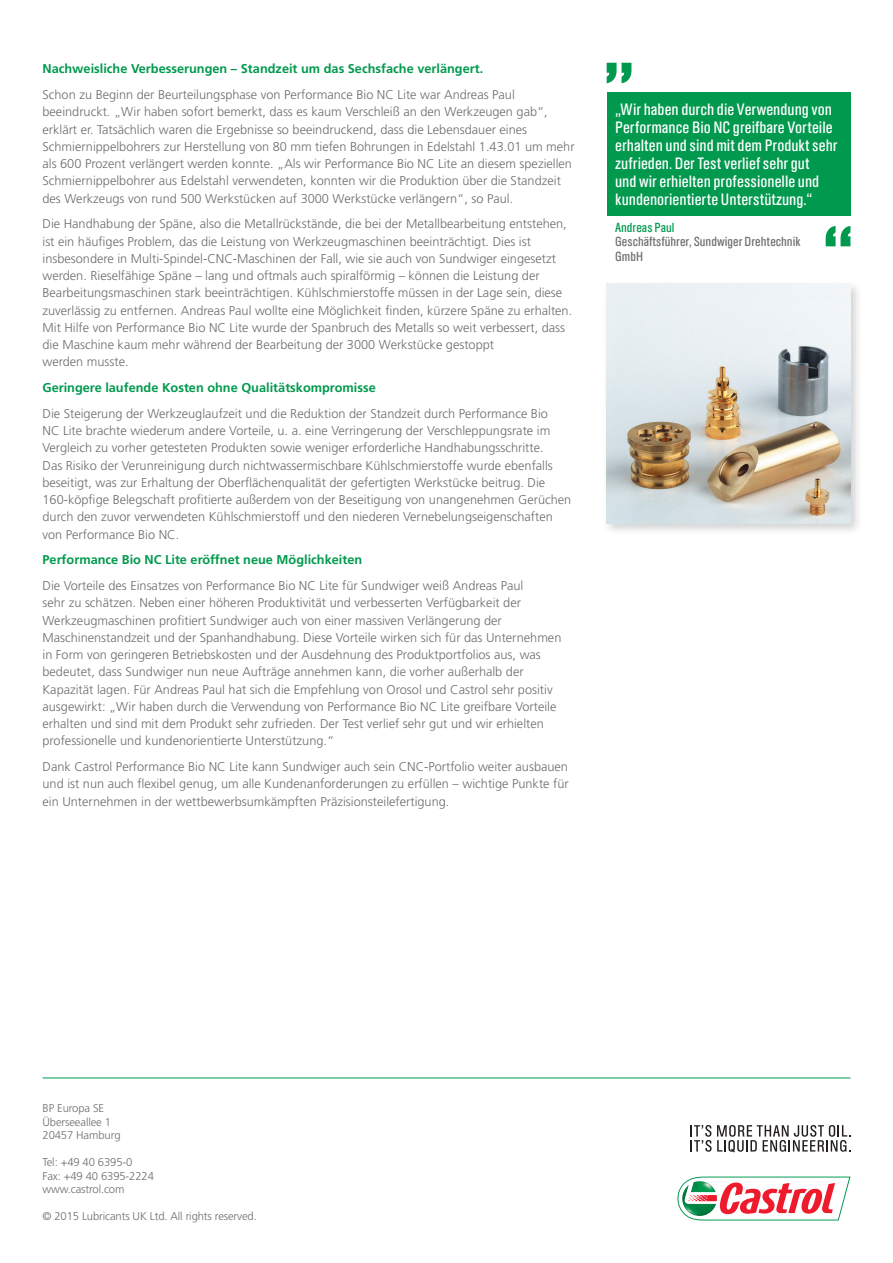
<style>
.page{position:relative;width:893px;height:1263px;background:#fff}
.page>*{position:absolute;margin:0;border:0;box-sizing:border-box;transform-origin:0 0}
.t1{font:15px/18px "Castrol Sans Con";color:#fff}
._15_Body_Black_8_5_1{font:300 12.75px/17.2px "Frutiger LT Std";color:#6c6d70}
._15_Body_Black_8_5_1-2{font:700 12.75px "Frutiger LT Std";color:#00994e}
.t2{font:12px/14.4px "Castrol Sans Con";color:#6c6d70}
.t3{font:300 11.25px "Frutiger LT Std";letter-spacing:-.01em;color:#6c6d70}
.s1{color:#00994e}
</style>
<div class="page">
<hr style="left:43px;top:1077px;width:807px;height:1px;background:#00994e">
<div style="left:603px;top:280px;width:260px;height:256px;background:#231f20;opacity:.2"></div>
<img style="left:607px;top:284px;width:243px;height:240px">
<div style="left:607px;top:92px;width:243px;height:124px;background:#00994e"></div>
<svg style="left:607px;top:63px;width:24px;height:20px"></svg>
<svg style="left:826px;top:226px;width:24px;height:20px"></svg>
<svg style="left:691px;top:1125px;width:159px;height:27px"></svg>
<svg style="left:677px;top:1176px;width:173px;height:44px"></svg>
<img style="left:682px;top:1181px;width:34px;height:35px">
<p class="_15_Body_Black_8_5_1-2" style="left:43px;top:61px;width:442px">Nachweisliche Verbesserungen – Standzeit um das Sechsfache verlängert.</p>
<p class="_15_Body_Black_8_5_1" style="left:43px;top:86px;width:534px">Schon zu Beginn der Beurteilungsphase von Performance Bio NC Lite war Andreas Paul beeindruckt. „Wir haben sofort bemerkt, dass es kaum Verschleiß an den Werkzeugen gab“, erklärt er. Tatsächlich waren die Ergebnisse so beeindruckend, dass die Lebensdauer eines Schmiernippelbohrers zur Herstellung von 80 mm tiefen Bohrungen in Edelstahl 1.43.01 um mehr als 600 Prozent verlängert werden konnte. „Als wir Performance Bio NC Lite an diesem speziellen Schmiernippelbohrer aus Edelstahl verwendeten, konnten wir die Produktion über die Standzeit des Werkzeugs von rund 500 Werkstücken auf 3000 Werkstücke verlängern“, so Paul.</p>
<p class="_15_Body_Black_8_5_1" style="left:43px;top:216px;width:531px">Die Handhabung der Späne, also die Metallrückstände, die bei der Metallbearbeitung entstehen, ist ein häufiges Problem, das die Leistung von Werkzeugmaschinen beeinträchtigt. Dies ist insbesondere in Multi-Spindel-CNC-Maschinen der Fall, wie sie auch von Sundwiger eingesetzt werden. Rieselfähige Späne – lang und oftmals auch spiralförmig – können die Leistung der Bearbeitungsmaschinen stark beeinträchtigen. Kühlschmierstoffe müssen in der Lage sein, diese zuverlässig zu entfernen. Andreas Paul wollte eine Möglichkeit finden, kürzere Späne zu erhalten.<br>Mit Hilfe von Performance Bio NC Lite wurde der Spanbruch des Metalls so weit verbessert, dass die Maschine kaum mehr während der Bearbeitung der 3000 Werkstücke gestoppt<br>werden musste.</p>
<p class="_15_Body_Black_8_5_1-2" style="left:43px;top:380px;width:335px">Geringere laufende Kosten ohne Qualitätskompromisse</p>
<p class="_15_Body_Black_8_5_1" style="left:43px;top:405px;width:530px">Die Steigerung der Werkzeuglaufzeit und die Reduktion der Standzeit durch Performance Bio<br>NC Lite brachte wiederum andere Vorteile, u. a. eine Verringerung der Verschleppungsrate im Vergleich zu vorher getesteten Produkten sowie weniger erforderliche Handhabungsschritte.<br>Das Risiko der Verunreinigung durch nichtwassermischbare Kühlschmierstoffe wurde ebenfalls beseitigt, was zur Erhaltung der Oberflächenqualität der gefertigten Werkstücke beitrug. Die 160-köpfige Belegschaft profitierte außerdem von der Beseitigung von unangenehmen Gerüchen durch den zuvor verwendeten Kühlschmierstoff und den niederen Vernebelungseigenschaften von Performance Bio NC.</p>
<p class="_15_Body_Black_8_5_1-2" style="left:43px;top:552px;width:321px">Performance Bio NC Lite eröffnet neue Möglichkeiten</p>
<p class="_15_Body_Black_8_5_1" style="left:43px;top:577px;width:520px">Die Vorteile des Einsatzes von Performance Bio NC Lite für Sundwiger weiß Andreas Paul<br>sehr zu schätzen. Neben einer höheren Produktivität und verbesserten Verfügbarkeit der Werkzeugmaschinen profitiert Sundwiger auch von einer massiven Verlängerung der Maschinenstandzeit und der Spanhandhabung. Diese Vorteile wirken sich für das Unternehmen in Form von geringeren Betriebskosten und der Ausdehnung des Produktportfolios aus, was bedeutet, dass Sundwiger nun neue Aufträge annehmen kann, die vorher außerhalb der Kapazität lagen. Für Andreas Paul hat sich die Empfehlung von Orosol und Castrol sehr positiv ausgewirkt: „Wir haben durch die Verwendung von Performance Bio NC Lite greifbare Vorteile erhalten und sind mit dem Produkt sehr zufrieden. Der Test verlief sehr gut und wir erhielten professionelle und kundenorientierte Unterstützung.“</p>
<p class="_15_Body_Black_8_5_1" style="left:43px;top:758px;width:528px;text-align:justify">Dank Castrol Performance Bio NC Lite kann Sundwiger auch sein CNC-Portfolio weiter ausbauen und ist nun auch flexibel genug, um alle Kundenanforderungen zu erfüllen – wichtige Punkte für ein Unternehmen in der wettbewerbsumkämpften Präzisionsteilefertigung.</p>
<p class="t1" style="left:615px;top:100px;width:224px">„Wir haben durch die Verwendung von Performance Bio NC greifbare Vorteile erhalten und sind mit dem Produkt sehr zufrieden. Der Test verlief sehr gut<br>und wir erhielten professionelle und kundenorientierte Unterstützung.“</p>
<p class="t2" style="left:615px;top:220px;width:187px"><span class="s1">Andreas Paul<br></span>Geschäftsführer, Sundwiger Drehtechnik<br>GmbH</p>
<p class="t3" style="left:43px;top:1102px;width:63px">BP Europa SE</p>
<p class="t3" style="left:43px;top:1116px;width:70px">Überseeallee 1</p>
<p class="t3" style="left:43px;top:1129px;width:80px">20457 Hamburg</p>
<p class="t3" style="left:43px;top:1156px;width:91px">Tel: +49 40 6395-0</p>
<p class="t3" style="left:43px;top:1170px;width:113px">Fax: +49 40 6395-2224</p>
<p class="t3" style="left:43px;top:1183px;width:83px">www.castrol.com</p>
<p class="t3" style="left:43px;top:1210px;width:216px">© 2015 Lubricants UK Ltd. All rights reserved.</p>
</div>
